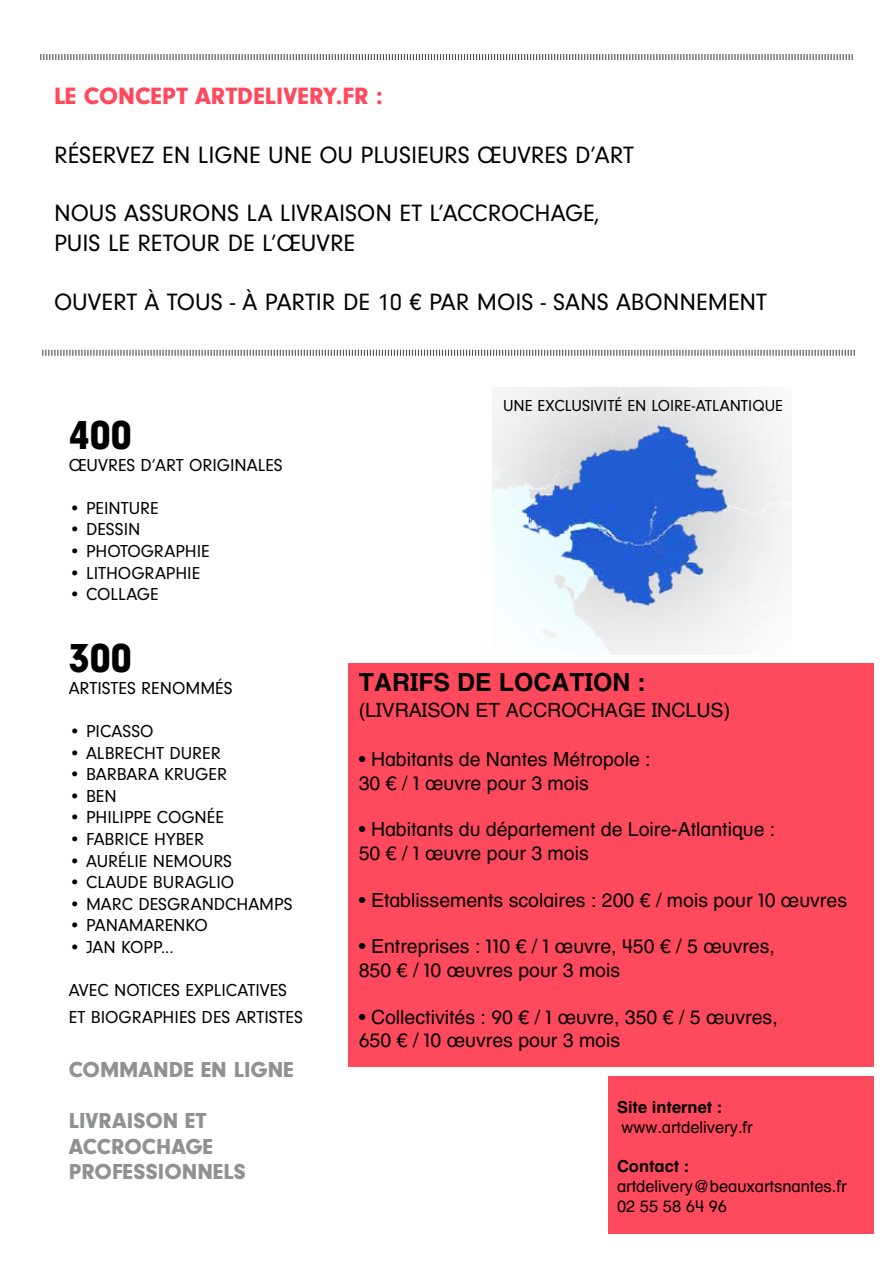
<style>
.page{position:relative;width:893px;height:1263px;background:#fff}
.page>*{position:absolute;margin:0;border:0;box-sizing:border-box;transform-origin:0 0}
.t1{font:900 42px "Neuzeit Gro";color:#000}
.t2{font:700 24.9px "Helvetica Ba N";color:#000}
.t3{font:24.45px/29.4px "Neuzeit Gro";color:#000}
.t4{font:900 24.45px "Neuzeit Gro";color:#ff495c}
.t5{font:900 22.5px/25.5px "Neuzeit Gro";color:#8f9193}
.t6{font:19.65px "Helvetica Ba N";color:#000}
.t7{font:19.5px/23.4px "Helvetica Ba N";color:#000}
.t8{font:18px/27px "Neuzeit Gro";color:#000;text-align:center}
.t9{font:16.5px/19.8px "Helvetica Ba N";color:#000}
.t10{font:16.5px "Neuzeit Gro";color:#000}
.t11{font:700 16.5px "Helvetica Ba N";color:#000}
</style>
<div class="page">
<img style="left:493px;top:387px;width:298px;height:268px">
<svg style="left:42px;top:349px;width:813px;height:7px"></svg>
<div style="left:608px;top:1076px;width:266px;height:157px;background:#ff495c"></div>
<div style="left:349px;top:663px;width:525px;height:404px;background:#ff495c"></div>
<svg style="left:40px;top:54px;width:813px;height:6px"></svg>
<p class="t4" style="left:54px;top:82px;width:330px">LE CONCEPT ARTDELIVERY.FR :</p>
<p class="t3" style="left:54px;top:140px;width:582px">RÉSERVEZ EN LIGNE UNE OU PLUSIEURS ŒUVRES D’ART</p>
<p class="t3" style="left:54px;top:199px;width:547px">N OUS ASSURONS LA LIVRAISON ET L’ACCROCHAGE,<br>PUIS LE RETOUR DE L’ŒUVRE</p>
<p class="t3" style="left:54px;top:287px;width:715px">OUVERT À TOUS - À PARTIR DE 10 € PAR MOIS - SANS ABONNEMENT</p>
<h1 class="t1" style="left:69px;top:411px;width:65px">400</h1>
<p class="t8" style="left:69px;top:451px;width:216px">ŒUVRES D’ART ORIGINALES</p>
<p class="t8" style="left:69px;top:495px;width:92px">• PEINTURE</p>
<p class="t8" style="left:69px;top:516px;width:73px">• DESSIN</p>
<p class="t8" style="left:69px;top:538px;width:143px">• PHOTOGRAPHIE</p>
<p class="t8" style="left:69px;top:559px;width:36px">• LITHOGRAPHIE</p>
<p class="t8" style="left:69px;top:581px;width:40px">• COLLAGE</p>
<h1 class="t1" style="left:69px;top:634px;width:65px">300</h1>
<p class="t8" style="left:69px;top:675px;width:165px">ARTISTES RENOMMÉS</p>
<p class="t8" style="left:69px;top:718px;width:86px">• PICASSO</p>
<p class="t8" style="left:69px;top:739px;width:154px">• ALBRECHT DURER</p>
<p class="t8" style="left:69px;top:761px;width:160px">• BARBARA KRUGER</p>
<p class="t8" style="left:69px;top:783px;width:38px">• BEN</p>
<p class="t8" style="left:69px;top:804px;width:36px">• PHILIPPE</p>
<p class="t8" style="left:157px;top:804px;width:13px">COGN</p>
<p class="t8" style="left:207px;top:804px;width:16px">ÉE</p>
<p class="t8" style="left:69px;top:826px;width:35px">• FABRI</p>
<p class="t8" style="left:129px;top:826px;width:77px">CE HYBER</p>
<p class="t8" style="left:69px;top:847px;width:132px">• AURÉLIE NEMOURS</p>
<p class="t8" style="left:69px;top:869px;width:29px">• CLAUDE</p>
<p class="t8" style="left:153px;top:869px;width:21px">BURAGLIO</p>
<p class="t8" style="left:69px;top:891px;width:226px">• MARC DESGRANDCHAM PS</p>
<p class="t8" style="left:69px;top:912px;width:39px">• PANA</p>
<p class="t8" style="left:129px;top:912px;width:27px">MARENKO</p>
<p class="t8" style="left:69px;top:934px;width:107px">• JAN KOPP...</p>
<p class="t8" style="left:69px;top:977px;width:11px">AVEC</p>
<p class="t8" style="left:114px;top:977px;width:11px">NOTICES</p>
<p class="t8" style="left:69px;top:977px;width:236px">EXPLICATIVES<br>ET BIOGRAPHIES DES ARTISTES</p>
<p class="t5" style="left:69px;top:1057px;width:226px">COMMANDE EN LIGNE</p>
<p class="t5" style="left:69px;top:1108px;width:146px">LIVRAISON ET<br>ACCROCHAGE<br>PROFESSIONNE</p>
<p class="t5" style="left:223px;top:1159px;width:23px">LS</p>
<p class="t10" style="left:503px;top:397px;width:282px">UNE EXCLUSIVITÉ EN LOIRE-ATLANTIQUE</p>
<p class="t2" style="left:359px;top:667px;width:16px">TARI</p>
<p class="t2" style="left:418px;top:667px;width:229px">FS de location :</p>
<p class="t6" style="left:359px;top:698px;width:373px">(LIVRAISON ET ACCROCHAGE INCLUS)</p>
<p class="t7" style="left:359px;top:747px;width:293px">• Habitants de Nantes Métropole :<br>30 € / 1 œuvre pour 3 mois</p>
<p class="t7" style="left:359px;top:817px;width:418px">• Habitants du département de Loire-Atlantique :<br>50 € / 1 œuvre pour 3 mois</p>
<p class="t7" style="left:359px;top:888px;width:490px">• Etablissements scolaires : 200 € / mois pour 10 œuvres</p>
<p class="t7" style="left:359px;top:934px;width:418px">• Entreprises : 110 € / 1 œuvre, 450 € / 5 œuvres,<br>850 € / 10 œuvres pour 3 mois</p>
<p class="t7" style="left:359px;top:1005px;width:420px">• Collectivités : 90 € / 1 œuvre, 350 € / 5 œuvres,<br>650 € / 10 œuvres pour 3 mois</p>
<p class="t11" style="left:617px;top:1097px;width:107px">Site internet :</p>
<p class="t9" style="left:622px;top:1117px;width:133px">www.artdelivery.fr</p>
<p class="t11" style="left:617px;top:1156px;width:74px">Contact :</p>
<p class="t9" style="left:617px;top:1176px;width:231px">artdelivery@beauxartsnantes.fr<br>02 55 58 64 96</p>
</div>
